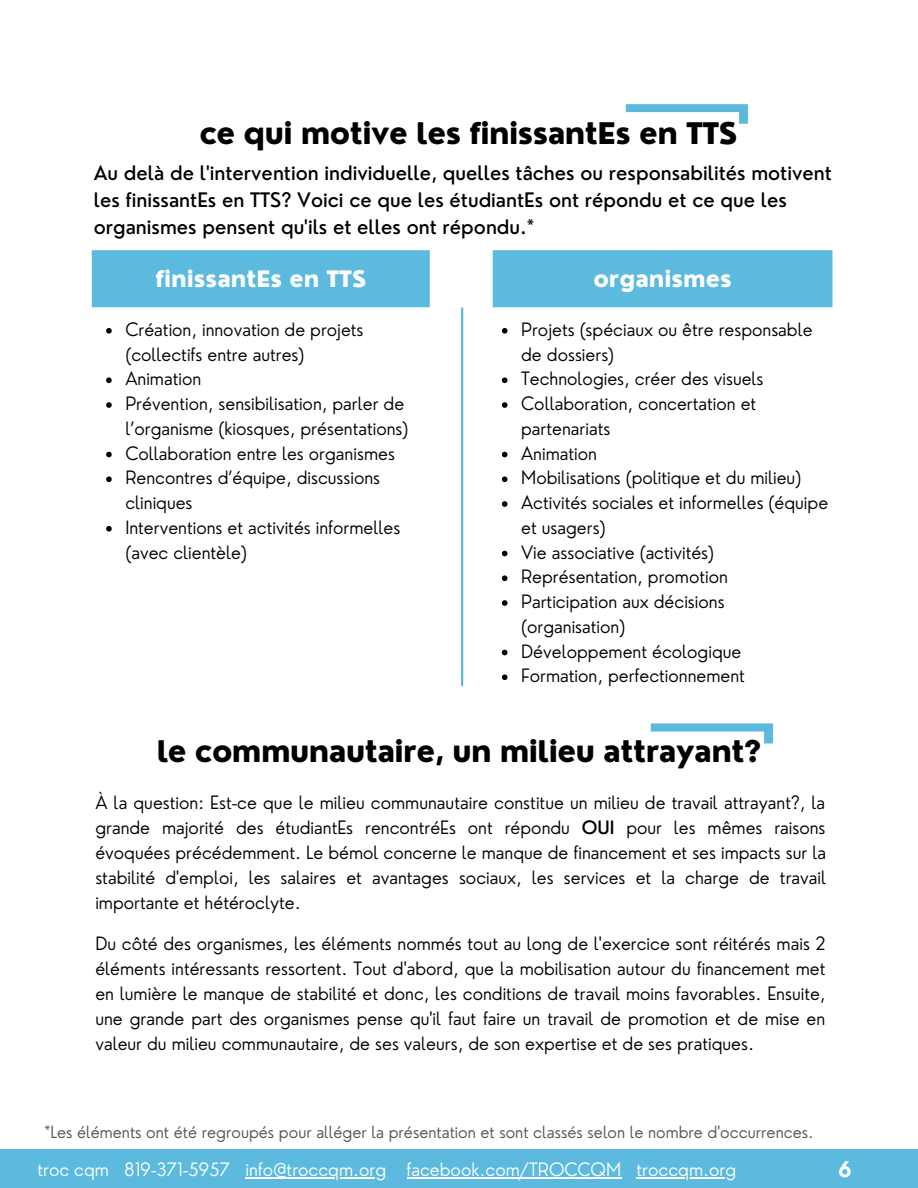
<style>
.page{position:relative;width:918px;height:1188px;background:#fff}
.page>*{position:absolute;margin:0;border:0;box-sizing:border-box;transform-origin:0 0}
.t1{font:800 28.95px "Nourd";letter-spacing:-.02em;color:#000}
.t2{font:800 22.05px "Nourd";color:#fff}
.t3{font:700 21px "Nourd";color:#fff}
.t4{font:500 19.5px/27px "Nourd";color:#000}
.t5{font:300 18px/24.8px "Nourd";color:#000}
.t6{font:300 18px "Nourd";color:#fff}
.t7{font:300 16.5px "Nourd";color:#545454}
.s1{font-weight:500}
</style>
<div class="page">
<div style="left:0;top:1149px;width:918px;height:39px;background:#5bbadd"></div>
<img style="left:625px;top:104px;width:124px;height:20px">
<div style="left:92px;top:250px;width:741px;height:57px;background:#5bbadd"></div>
<div style="left:442px;top:250px;width:38px;height:57px;background:#fff"></div>
<hr style="left:461px;top:308px;width:2px;height:377px;background:#5bbadd">
<svg style="left:106px;top:328px;width:6px;height:6px"></svg>
<svg style="left:106px;top:377px;width:6px;height:6px"></svg>
<svg style="left:106px;top:402px;width:6px;height:6px"></svg>
<svg style="left:106px;top:452px;width:6px;height:5px"></svg>
<svg style="left:106px;top:476px;width:6px;height:6px"></svg>
<svg style="left:106px;top:526px;width:6px;height:6px"></svg>
<svg style="left:502px;top:328px;width:6px;height:6px"></svg>
<svg style="left:502px;top:377px;width:6px;height:6px"></svg>
<svg style="left:502px;top:402px;width:6px;height:6px"></svg>
<svg style="left:502px;top:452px;width:6px;height:5px"></svg>
<svg style="left:502px;top:476px;width:6px;height:6px"></svg>
<svg style="left:502px;top:501px;width:6px;height:6px"></svg>
<svg style="left:502px;top:551px;width:6px;height:5px"></svg>
<svg style="left:502px;top:575px;width:6px;height:6px"></svg>
<svg style="left:502px;top:600px;width:6px;height:6px"></svg>
<svg style="left:502px;top:650px;width:6px;height:5px"></svg>
<svg style="left:502px;top:674px;width:6px;height:6px"></svg>
<img style="left:650px;top:723px;width:124px;height:21px">
<hr style="left:245px;top:1177px;width:141px;height:1px;background:#fff">
<hr style="left:407px;top:1177px;width:215px;height:1px;background:#fff">
<hr style="left:637px;top:1177px;width:99px;height:1px;background:#fff">
<h1 class="t1" style="left:199px;top:115px;width:540px">ce qui motive les finissantEs en TTS</h1>
<p class="t4" style="left:94px;top:159px;width:740px">Au delà de l'intervention individuelle, quelles tâches ou responsabilités motivent les finissantEs en TTS? Voici ce que les étudiantEs ont répondu et ce que les organismes pensent qu'ils et elles ont répondu.*</p>
<p class="t2" style="left:155px;top:265px;width:213px">finissantEs en TTS</p>
<p class="t2" style="left:593px;top:265px;width:140px">organismes</p>
<p class="t5" style="left:125px;top:317px;width:285px">Création, innovation de projets (collectifs entre autres)<br>Animation<br>Prévention, sensibilisation, parler de l’organisme (kiosques, présentations)<br>Collaboration entre les organismes<br>Rencontres d’équipe, discussions cliniques<br>Interventions et activités informelles (avec clientèle)</p>
<p class="t5" style="left:521px;top:317px;width:309px">Projets (spéciaux ou être responsable de dossiers)<br>Technologies, créer des visuels<br>Collaboration, concertation et partenariats<br>Animation<br>Mobilisations (politique et du milieu)<br>Activités sociales et informelles (équipe et usagers)<br>Vie associative (activités)<br>Représentation, promotion<br>Participation aux décisions (organisation)<br>Développement écologique<br>Formation, perfectionnement</p>
<h1 class="t1" style="left:157px;top:733px;width:606px">le communautaire, un milieu attrayant?</h1>
<p class="t5" style="left:95px;top:790px;width:732px;text-align:justify">À la question: Est-ce que le milieu communautaire constitue un milieu de travail attrayant?, la grande majorité des étudiantEs rencontréEs ont répondu <span class="s1">OUI</span> pour les mêmes raisons évoquées précédemment. Le bémol concerne le manque de financement et ses impacts sur la stabilité d'emploi, les salaires et avantages sociaux, les services et la charge de travail importante et hétéroclyte.</p>
<p class="t5" style="left:95px;top:931px;width:732px;text-align:justify">Du côté des organismes, les éléments nommés tout au long de l'exercice sont réitérés mais 2 éléments intéressants ressortent. Tout d'abord, que la mobilisation autour du financement met en lumière le manque de stabilité et donc, les conditions de travail moins favorables. Ensuite, une grande part des organismes pense qu'il faut faire un travail de promotion et de mise en valeur du milieu communautaire, de ses valeurs, de son expertise et de ses pratiques.</p>
<p class="t7" style="left:45px;top:1121px;width:771px">*Les éléments ont été regroupés pour alléger la présentation et sont classés selon le nombre d'occurrences.</p>
<p class="t6" style="left:37px;top:1158px;width:700px">troc cqm 819-371-5957 info@troccqm.org facebook.com/TROCCQM troccqm.org</p>
<p class="t3" style="left:838px;top:1156px;width:15px">6</p>
</div>
